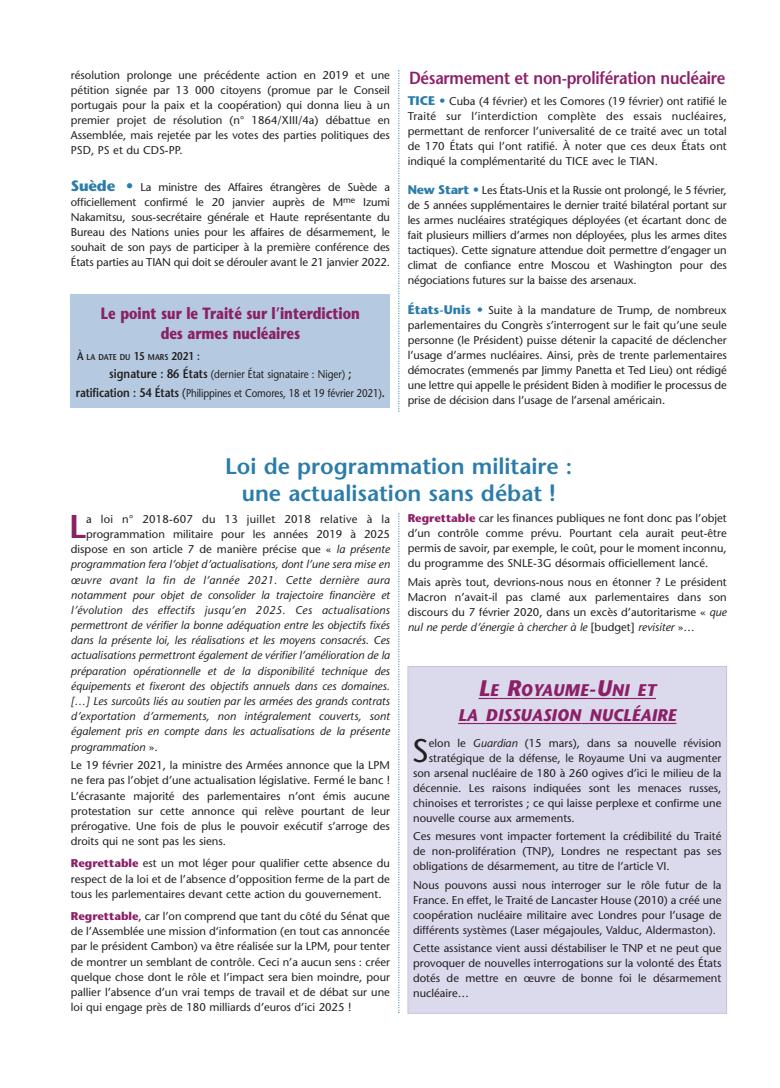
<style>
.page{position:relative;width:780px;height:1088px;background:#fff}
.page>*{position:absolute;margin:0;border:0;box-sizing:border-box;transform-origin:0 0}
.t1{font:600 32.88px "Stone Sans";color:#8c2067}
.t2{font:32.62px "Stone Sans";color:#231f20}
.t3{font:600 22.5px/27px "Stone Sans";color:#2b7ca9;text-align:center}
.t4{font:600 17.5px "Stone Sans";letter-spacing:-.015em;color:#8c2067;scale:.9 1}
.t5{font:italic 700 16.88px/25px "Stone Sans";color:#8c2067;text-align:center}
.t6{font:700 16.25px/20px "Stone Sans";color:#8c2067;text-align:center;scale:.81 1}
.t7{font:11.25px/15px "Stone Sans";color:#231f20;text-align:justify}
.t8{font:italic 11.25px "Stone Sans";color:#231f20}
.t9{font:11.25px/18.5px "Stone Sans";color:#231f20;text-align:center;scale:.87 1}
.t10{font:italic 11.25px "Stone Sans";letter-spacing:.025em;color:#231f20}
.t11{font:11.25px "Stone Sans";letter-spacing:.025em;color:#231f20}
.t12{font:600 8.5px "Stone Sans";color:#231f20;scale:.87 1}
.s1{font-weight:700;font-size:15px;color:#2b7ca9}
.s2{font-size:11.25px}
.s3{font-weight:600;font-size:12.5px}
.s4{font-size:12.5px}
.s5{font-weight:700;font-size:12.5px;color:#2b7ca9}
.s6{font-style:italic}
.s7{font-style:normal}
.s8{font-weight:700;color:#8c2067}
.s9{font-size:22.5px}
</style>
<div class="page">
<svg style="left:398px;top:513px;width:1px;height:500px"></svg>
<svg style="left:398px;top:70px;width:1px;height:342px"></svg>
<div style="left:71px;top:294px;width:319px;height:113px;background:#b5cae0"></div>
<div style="left:408px;top:667px;width:318px;height:346px;background:#dbd9ec"></div>
<div style="left:407px;top:666px;width:319px;height:347px;border:1px solid #c6c4e1"></div>
<svg style="left:478px;top:698px;width:42px;height:1px"></svg>
<hr style="left:520px;top:698px;width:68px;height:1px;background:#8c2067">
<svg style="left:588px;top:698px;width:68px;height:1px"></svg>
<svg style="left:458px;top:723px;width:27px;height:1px"></svg>
<hr style="left:485px;top:723px;width:96px;height:1px;background:#8c2067">
<hr style="left:589px;top:723px;width:87px;height:1px;background:#8c2067">
<p class="t7" style="left:71px;top:69px;width:320px">résolution prolonge une précédente action en 2019 et une pétition signée par 13 000 citoyens (promue par le Conseil portugais pour la paix et la coopération) qui donna lieu à un premier projet de résolution (n° 1864/XIII/4a) débattue en Assemblée, mais rejetée par les votes des parties politiques des PSD, PS et du CDS-PP.</p>
<p class="t7" style="left:71px;top:181px;width:320px"><span class="s1">Suède •</span> La ministre des Affaires étrangères de Suède a officiellement confirmé le 20 janvier auprès de M<sup>me</sup> Izumi Nakamitsu, sous-secrétaire générale et Haute représentante du Bureau des Nations unies pour les affaires de désarmement, le souhait de son pays de participer à la première conférence des États parties au TIAN qui doit se dérouler avant le 21 janvier 2022.</p>
<h3 class="t6" style="left:101px;top:305px;width:321px">Le point sur le Traité sur l’interdiction des armes nucléaires</h3>
<p class="t12" style="left:77px;top:353px;width:143px"><span class="s2">À</span> LA DATE DU <span class="s2">15</span> MARS <span class="s2">2021 :</span></p>
<p class="t9" style="left:76px;top:366px;width:357px"><span class="s3">signature : 86 États</span> (dernier État signataire : Niger) <span class="s3">;<br>ratification : 54 États</span> <span class="s4">(</span>Philippines et Comores, 18 et 19 février 2021)<span class="s3">.</span></p>
<h3 class="t4" style="left:409px;top:71px;width:353px">Désarmement et non-prolifération nucléaire</h3>
<p class="t7" style="left:407px;top:95px;width:320px"><span class="s5">TICE •</span> Cuba (4 février) et les Comores (19 février) ont ratifié le Traité sur l’interdiction complète des essais nucléaires, permettant de renforcer l’universalité de ce traité avec un total de 170 États qui l’ont ratifié. À noter que ces deux États ont indiqué la complémentarité du TICE avec le TIAN.</p>
<p class="t7" style="left:407px;top:184px;width:320px"><span class="s5">New Start •</span> Les États-Unis et la Russie ont prolongé, le 5 février, de 5 années supplémentaires le dernier traité bilatéral portant sur les armes nucléaires stratégiques déployées (et écartant donc de fait plusieurs milliers d’armes non déployées, plus les armes dites tactiques). Cette signature attendue doit permettre d’engager un climat de confiance entre Moscou et Washington pour des négociations futures sur la baisse des arsenaux.</p>
<p class="t7" style="left:407px;top:304px;width:320px"><span class="s5">États-Unis •</span> Suite à la mandature de Trump, de nombreux parlementaires du Congrès s’interrogent sur le fait qu’une seule personne (le Président) puisse détenir la capacité de déclencher l’usage d’armes nucléaires. Ainsi, près de trente parlementaires démocrates (emmenés par Jimmy Panetta et Ted Lieu) ont rédigé une lettre qui appelle le président Biden à modifier le processus de prise de décision dans l’usage de l’arsenal américain.</p>
<h3 class="t3" style="left:225px;top:455px;width:348px">Loi de programmation militaire : une actualisation sans débat !</h3>
<h1 class="t1" style="left:69px;top:514px;width:19px">L</h1>
<p class="t11" style="left:86px;top:515px;width:305px">a loi n° 2018-607 du 13 juillet 2018 relative à la</p>
<p class="t7" style="left:86px;top:528px;width:305px">programmation militaire pour les années 2019 à 2025</p>
<p class="t7" style="left:71px;top:543px;width:320px">dispose en son article 7 de manière précise que « <span class="s6">la présente</span></p>
<p class="t8" style="left:71px;top:560px;width:320px">programmation fera l’objet d’actualisations, dont l’une sera mise en</p>
<p class="t10" style="left:71px;top:575px;width:320px">œuvre avant la fin de l’année 2021. Cette dernière aura</p>
<p class="t8" style="left:71px;top:590px;width:320px">notamment pour objet de consolider la trajectoire financière et</p>
<p class="t10" style="left:71px;top:606px;width:320px">l’évolution des effectifs jusqu’en 2025. Ces actualisations</p>
<p class="t8" style="left:71px;top:621px;width:320px">permettront de vérifier la bonne adéquation entre les objectifs fixés</p>
<p class="t8" style="left:71px;top:636px;width:320px">dans la présente loi, les réalisations et les moyens consacrés. Ces</p>
<p class="t8" style="left:71px;top:651px;width:320px">actualisations permettront également de vérifier l’amélioration de la</p>
<p class="t8" style="left:71px;top:666px;width:320px">préparation opérationnelle et de la disponibilité technique des</p>
<p class="t8" style="left:71px;top:681px;width:320px">équipements et fixeront des objectifs annuels dans ces domaines.</p>
<p class="t8" style="left:71px;top:697px;width:320px">[…] Les surcoûts liés au soutien par les armées des grands contrats</p>
<p class="t8" style="left:71px;top:712px;width:320px">d’exportation d’armements, non intégralement couverts, sont</p>
<p class="t8" style="left:71px;top:727px;width:320px">également pris en compte dans les actualisations de la présente</p>
<p class="t8" style="left:71px;top:742px;width:88px">programmation <span class="s7">».</span></p>
<p class="t7" style="left:71px;top:759px;width:320px">Le 19 février 2021, la ministre des Armées annonce que la LPM ne fera pas l’objet d’une actualisation législative. Fermé le banc !<br>L’écrasante majorité des parlementaires n’ont émis aucune protestation sur cette annonce qui relève pourtant de leur prérogative. Une fois de plus le pouvoir exécutif s’arroge des droits qui ne sont pas les siens.</p>
<p class="t7" style="left:71px;top:857px;width:320px"><span class="s8">Regrettable</span> est un mot léger pour qualifier cette absence du respect de la loi et de l’absence d’opposition ferme de la part de tous les parlementaires devant cette action du gouvernement.</p>
<p class="t7" style="left:71px;top:910px;width:320px"><span class="s8">Regrettable</span>, car l’on comprend que tant du côté du Sénat que de l’Assemblée une mission d‘information (en tout cas annoncée par le président Cambon) va être réalisée sur la LPM, pour tenter de montrer un semblant de contrôle. Ceci n’a aucun sens : créer quelque chose dont le rôle et l’impact sera bien moindre, pour pallier l’absence d’un vrai temps de travail et de débat sur une loi qui engage près de 180 milliards d’euros d’ici 2025 !</p>
<p class="t7" style="left:407px;top:512px;width:320px"><span class="s8">Regrettable</span> car les finances publiques ne font donc pas l’objet d’un contrôle comme prévu. Pourtant cela aurait peut-être permis de savoir, par exemple, le coût, pour le moment inconnu, du programme des SNLE-3G désormais officiellement lancé.</p>
<p class="t7" style="left:407px;top:575px;width:320px">Mais après tout, devrions-nous nous en étonner ? Le président Macron n’avait-il pas clamé aux parlementaires dans son discours du 7 février 2020, dans un excès d’autoritarisme « <span class="s6">que nul ne perde d’énergie à chercher à le</span> [budget] <span class="s6">revisiter</span> »…</p>
<h3 class="t5" style="left:458px;top:679px;width:220px"><span class="s9">L</span>E <span class="s9">R</span>OYAUME<span class="s9">-U</span>NI ET<br>LA DISSUASION NUCLÉAIRE</h3>
<h2 class="t2" style="left:412px;top:738px;width:18px">S</h2>
<p class="t7" style="left:429px;top:736px;width:294px">elon le <span class="s6">Guardian</span> (15 mars), dans sa nouvelle révision</p>
<p class="t7" style="left:429px;top:751px;width:294px">stratégique de la défense, le Royaume Uni va augmenter</p>
<p class="t7" style="left:413px;top:766px;width:310px">son arsenal nucléaire de 180 à 260 ogives d’ici le milieu de la</p>
<p class="t7" style="left:413px;top:781px;width:310px">décennie. Les raisons indiquées sont les menaces russes,</p>
<p class="t7" style="left:413px;top:796px;width:310px">chinoises et terroristes ; ce qui laisse perplexe et confirme une</p>
<p class="t7" style="left:413px;top:811px;width:163px">nouvelle course aux armements.</p>
<p class="t7" style="left:413px;top:830px;width:310px">Ces mesures vont impacter fortement la crédibilité du Traité de non-prolifération (TNP), Londres ne respectant pas ses obligations de désarmement, au titre de l’article VI.</p>
<p class="t7" style="left:413px;top:878px;width:310px">Nous pouvons aussi nous interroger sur le rôle futur de la France. En effet, le Traité de Lancaster House (2010) a créé une coopération nucléaire militaire avec Londres pour l’usage de différents systèmes (Laser mégajoules, Valduc, Aldermaston).</p>
<p class="t7" style="left:413px;top:942px;width:310px">Cette assistance vient aussi déstabiliser le TNP et ne peut que provoquer de nouvelles interrogations sur la volonté des États dotés de mettre en œuvre de bonne foi le désarmement nucléaire…</p>
</div>
